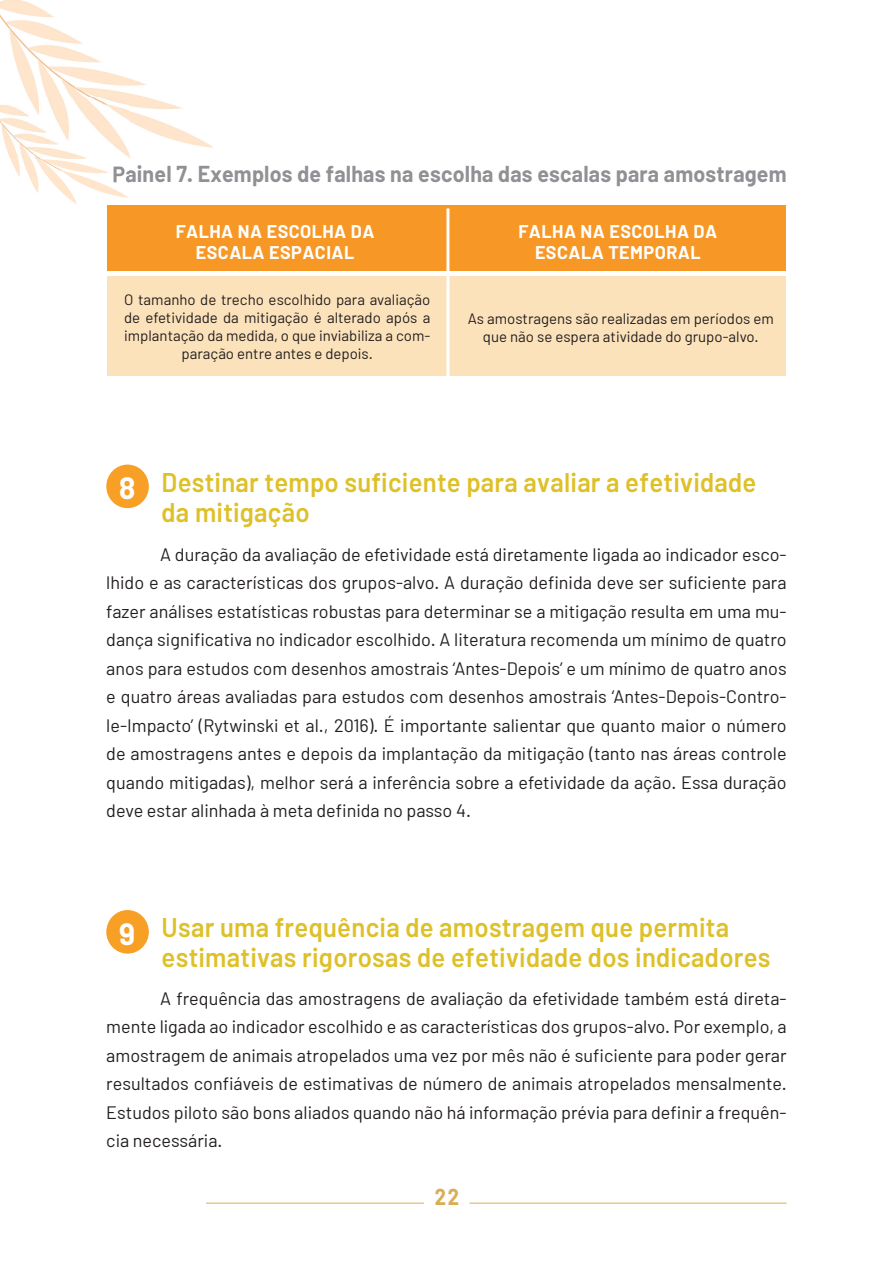
<style>
.page{position:relative;width:893px;height:1263px;background:#fff}
.page>*{position:absolute;margin:0;border:0;box-sizing:border-box;transform-origin:0 0}
.t1{font:700 30px "Barlow";color:#fff}
.t2{font:600 27px/30px "Barlow";letter-spacing:.01em;color:#dec029;scale:.95 1}
.t3{font:700 22.5px "Barlow";letter-spacing:.01em;color:#8f9194;scale:.95 1}
.t4{font:700 22.5px "Barlow";color:#daad53;scale:.9 1}
.t5{font:18px/28.5px "Barlow";color:#231f20;text-align:justify}
.t6{font:700 18px/21px "Barlow";letter-spacing:.025em;color:#fff;text-align:center}
.t7{font:15px/18px "Barlow";color:#231f20;text-align:center}
</style>
<div class="page">
<hr style="left:206px;top:1203px;width:218px;height:1px;background:#daad53">
<hr style="left:469px;top:1203px;width:318px;height:1px;background:#daad53">
<div style="left:107px;top:206px;width:679px;height:65px;background:#f79725"></div>
<div style="left:107px;top:277px;width:679px;height:99px;background:#fce2ba"></div>
<hr style="left:446px;top:208px;width:3px;height:181px;background:#fff">
<div style="left:106px;top:465px;width:43px;height:43px;background:#f89f26;border-radius:50%"></div>
<div style="left:106px;top:910px;width:43px;height:44px;background:#f89f26;border-radius:50%"></div>
<img style="left:0;top:0;width:213px;height:158px">
<img style="left:0;top:98px;width:128px;height:106px">
<img style="left:114px;top:166px;width:14px;height:21px">
<p class="t3" style="left:112px;top:160px;width:711px">Painel 7. Exemplos de falhas na escolha das escalas para amostragem</p>
<p class="t6" style="left:176px;top:221px;width:200px">FALHA NA ESCOLHA DA<br>ESCALA ESPACIAL</p>
<p class="t6" style="left:518px;top:221px;width:200px">FALHA NA ESCOLHA DA<br>ESCALA TEMPORAL</p>
<p class="t7" style="left:124px;top:290px;width:308px">O tamanho de trecho escolhido para avaliação de efetividade da mitigação é alterado após a implantação da medida, o que inviabiliza a com&shy;paração entre antes e depois.</p>
<p class="t7" style="left:468px;top:309px;width:308px">As amostragens são realizadas em períodos em que não se espera atividade do grupo-alvo.</p>
<h1 class="t1" style="left:119px;top:470px;width:18px">8</h1>
<h2 class="t2" style="left:162px;top:466px;width:628px">Destinar tempo suficiente para avaliar a efetividade da mitigação</h2>
<p class="t5" style="left:106px;top:540px;width:682px;text-indent:54px">A duração da avaliação de efetividade está diretamente ligada ao indicador esco&shy;lhido e as características dos grupos-alvo. A duração definida deve ser suficiente para fazer análises estatísticas robustas para determinar se a mitigação resulta em uma mu&shy;dança significativa no indicador escolhido. A literatura recomenda um mínimo de quatro anos para estudos com desenhos amostrais ‘Antes-Depois’ e um mínimo de quatro anos e quatro áreas avaliadas para estudos com desenhos amostrais ‘Antes-Depois-Contro&shy;le-Impacto’ (Rytwinski et al., 2016). É importante salientar que quanto maior o número de amostragens antes e depois da implantação da mitigação (tanto nas áreas controle quando mitigadas), melhor será a inferência sobre a efetividade da ação. Essa duração deve estar alinhada à meta definida no passo 4.</p>
<h1 class="t1" style="left:119px;top:915px;width:17px">9</h1>
<h2 class="t2" style="left:162px;top:912px;width:643px">Usar uma frequência de amostragem que permita estimativas rigorosas de efetividade dos indicadores</h2>
<p class="t5" style="left:106px;top:983px;width:682px;text-indent:54px">A frequência das amostragens de avaliação da efetividade também está direta&shy;mente ligada ao indicador escolhido e as características dos grupos-alvo. Por exemplo, a amostragem de animais atropelados uma vez por mês não é suficiente para poder gerar resultados confiáveis de estimativas de número de animais atropelados mensalmente.<br>Estudos piloto são bons aliados quando não há informação prévia para definir a frequên&shy;cia necessária.</p>
<p class="t4" style="left:435px;top:1182px;width:29px">22</p>
</div>
